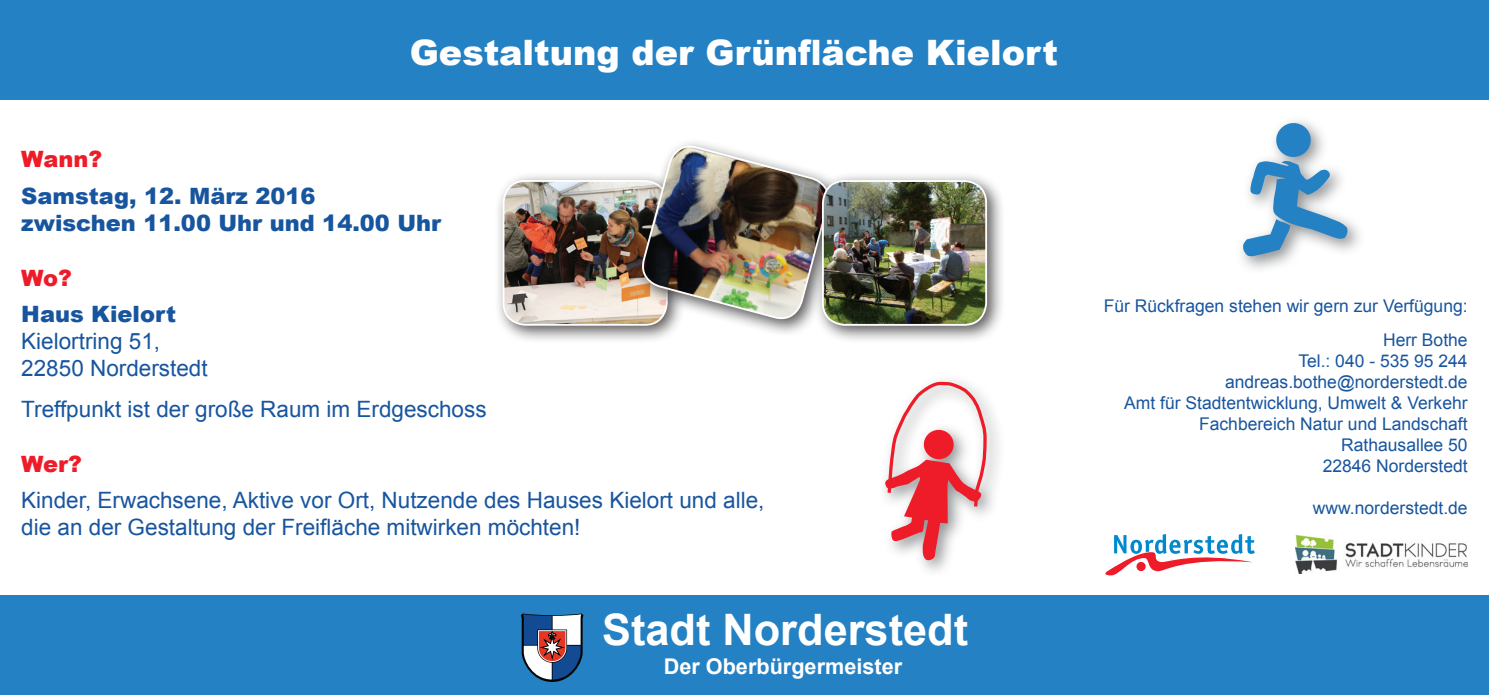
<style>
.page{position:relative;width:1489px;height:695px;background:#fff}
.page>*{position:absolute;margin:0;border:0;box-sizing:border-box;transform-origin:0 0}
.t1{font:700 43.25px "Arial";color:#fff}
.t2{font:900 35px "Arial";color:#fff}
.t3{font:22.5px/27px "Arial";color:#18559f}
.t4{font:900 22.5px/27px "Arial";color:#18559f}
.t5{font:900 22.5px "Arial";letter-spacing:-.01em;color:#ee1c28}
.t6{font:700 21.75px "Arial";color:#fff}
.t7{font:17.5px/21px "Arial";color:#18559f;text-align:right}
</style>
<div class="page">
<div style="left:494px;top:171px;width:192px;height:173px;background:#231f20;opacity:.75"></div>
<img style="left:503px;top:181px;width:130px;height:144px">
<div style="left:502px;top:180px;width:165px;height:145px;border:2px solid #fff;border-radius:22px"></div>
<div style="left:633px;top:137px;width:214px;height:200px;background:#231f20;opacity:.75"></div>
<img style="left:638px;top:142px;width:195px;height:181px">
<div style="left:813px;top:171px;width:192px;height:173px;background:#231f20;opacity:.75"></div>
<img style="left:822px;top:181px;width:164px;height:144px">
<div style="left:822px;top:180px;width:165px;height:146px;border:2px solid #fff;border-radius:22px"></div>
<svg style="left:1105px;top:534px;width:149px;height:41px"></svg>
<div style="left:1136px;top:562px;width:9px;height:9px;background:#ee1c28;border-radius:50%"></div>
<img style="left:1295px;top:535px;width:172px;height:39px">
<div style="left:0;top:0;width:1488px;height:99px;background:#2381c4"></div>
<div style="left:0;top:595px;width:1488px;height:99px;background:#2381c4"></div>
<div style="left:1235px;top:115px;width:130px;height:159px;background:#686b6f;opacity:.75"></div>
<svg style="left:1242px;top:121px;width:106px;height:136px"></svg>
<div style="left:877px;top:373px;width:128px;height:204px;background:#686b6f;opacity:.75"></div>
<svg style="left:883px;top:379px;width:105px;height:181px"></svg>
<svg style="left:521px;top:613px;width:62px;height:68px;background:#767e98"></svg>
<h2 class="t2" style="left:410px;top:27px;width:649px">Gestaltung der Grünfläche Kielort</h2>
<p class="t5" style="left:21px;top:143px;width:82px">Wann?</p>
<p class="t4" style="left:21px;top:181px;width:421px">Samstag, 12. März 2016<br>zwischen 11.00 Uhr und 14.00 Uhr</p>
<p class="t5" style="left:21px;top:261px;width:52px">Wo?</p>
<p class="t4" style="left:21px;top:299px;width:156px">Haus Kielort</p>
<p class="t3" style="left:21px;top:327px;width:188px">Kielortring 51,<br>22850 Norderstedt</p>
<p class="t3" style="left:21px;top:395px;width:467px">Treffpunkt ist der große Raum im Erdgeschoss</p>
<p class="t5" style="left:21px;top:447px;width:62px">Wer?</p>
<p class="t3" style="left:21px;top:486px;width:744px">Kinder, Erwachsene, Aktive vor Ort, Nutzende des Hauses Kielort und alle, die an der Gestaltung der Freifläche mitwirken möchten!</p>
<h1 class="t1" style="left:602px;top:601px;width:367px">Stadt Norderstedt</h1>
<p class="t6" style="left:663px;top:651px;width:240px">Der Oberbürgermeister</p>
<p class="t7" style="left:1103px;top:289px;width:365px;line-height:34px">Für Rückfragen stehen wir gern zur Verfügung:<br>Herr Bothe</p>
<p class="t7" style="left:1124px;top:350px;width:345px">Tel.: 040 - 535 95 244 andreas.bothe@norderstedt.de<br>Amt für Stadtentwicklung, Umwelt &amp; Verkehr<br>Fachbereich Natur und Landschaft<br>Rathausallee 50<br>22846 Norderstedt</p>
<p class="t7" style="left:1312px;top:497px;width:156px">www.norderstedt.de</p>
</div>
